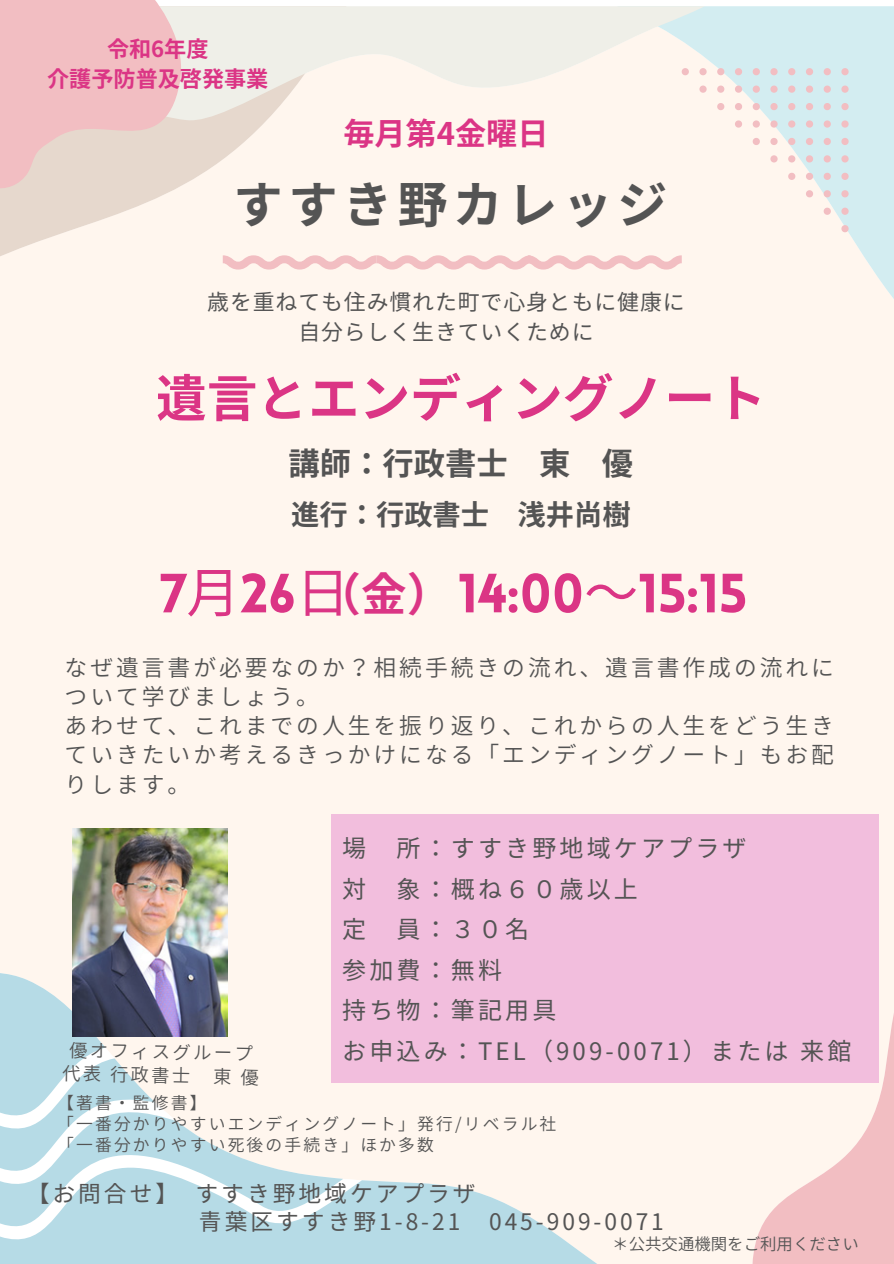
<style>
.page{position:relative;width:894px;height:1264px;background:#fff}
.page>*{position:absolute;margin:0;border:0;box-sizing:border-box;transform-origin:0 0}
.t1{font:900 54px "Lovelo";color:#db3585}
.t2{font:700 50.85px "Noto Sans JP";color:#db3585}
.t3{font:700 49.95px "Noto Sans JP";letter-spacing:.1em;color:#545454}
.t4{font:700 45.6px "Noto Sans JP";color:#db3585}
.t5{font:700 31.35px "Noto Sans JP";color:#545454}
.t6{font:700 31.2px "Noto Sans JP";color:#db3585}
.t7{font:700 28.35px "Noto Sans JP";color:#545454}
.t8{font:24px/40.5px "Noto Sans JP";letter-spacing:.13em;color:#545454}
.t9{font:600 22.8px/29.2px "Noto Sans JP";letter-spacing:.13em;color:#545454}
.t10{font:22.8px/28.8px "Noto Sans JP";letter-spacing:.13em;color:#545454}
.t11{font:700 22.2px/30.3px "Noto Sans JP";color:#db3585;text-align:center}
.t12{font:21.9px/30.3px "Noto Sans JP";letter-spacing:.04em;color:#545454;text-align:center}
.t13{font:600 18.3px "Noto Sans JP";color:#545454}
.t14{font:600 16.8px "Noto Sans JP";letter-spacing:.13em;color:#545454}
.t15{font:600 16.5px "Noto Sans JP";color:#545454}
.s1{font-family:"Noto Sans CJ Ksc";font-weight:400}
</style>
<div class="page">
<div style="left:0;top:125px;width:893px;height:1138px;background:#fff6ee"></div>
<div style="left:0;top:125px;width:346px;height:443px;background:#fff6ee"></div>
<svg style="left:734px;top:817px;width:159px;height:446px;background:#f9dddb"></svg>
<svg style="left:616px;top:6px;width:277px;height:371px;background:#f1f3ee"></svg>
<svg style="left:186px;top:6px;width:518px;height:119px;background:#f4f1e9"></svg>
<svg style="left:0;top:947px;width:177px;height:149px;background:#d3e5e9"></svg>
<svg style="left:0;top:1096px;width:343px;height:38px;fill:#fff6ee"></svg>
<svg style="left:0;top:1134px;width:649px;height:129px;background:#d4e6ea"></svg>
<svg style="left:841px;top:225px;width:7px;height:7px"></svg>
<svg style="left:841px;top:208px;width:7px;height:7px"></svg>
<svg style="left:823px;top:208px;width:7px;height:7px"></svg>
<svg style="left:841px;top:190px;width:7px;height:7px"></svg>
<svg style="left:823px;top:190px;width:7px;height:7px"></svg>
<svg style="left:805px;top:190px;width:7px;height:7px"></svg>
<svg style="left:841px;top:173px;width:7px;height:7px"></svg>
<svg style="left:823px;top:173px;width:7px;height:7px"></svg>
<svg style="left:805px;top:173px;width:7px;height:7px"></svg>
<svg style="left:788px;top:173px;width:7px;height:7px"></svg>
<svg style="left:841px;top:155px;width:7px;height:7px"></svg>
<svg style="left:823px;top:155px;width:7px;height:7px"></svg>
<svg style="left:805px;top:155px;width:7px;height:7px"></svg>
<svg style="left:788px;top:155px;width:7px;height:7px"></svg>
<svg style="left:770px;top:155px;width:7px;height:7px"></svg>
<svg style="left:841px;top:138px;width:7px;height:7px"></svg>
<svg style="left:823px;top:138px;width:7px;height:7px"></svg>
<svg style="left:805px;top:138px;width:7px;height:7px"></svg>
<svg style="left:788px;top:138px;width:7px;height:7px"></svg>
<svg style="left:770px;top:138px;width:7px;height:7px"></svg>
<svg style="left:752px;top:138px;width:7px;height:7px"></svg>
<svg style="left:841px;top:120px;width:7px;height:8px"></svg>
<svg style="left:823px;top:120px;width:7px;height:8px"></svg>
<svg style="left:805px;top:120px;width:7px;height:8px"></svg>
<svg style="left:788px;top:120px;width:7px;height:8px"></svg>
<svg style="left:770px;top:120px;width:7px;height:8px"></svg>
<svg style="left:752px;top:120px;width:7px;height:8px"></svg>
<svg style="left:734px;top:120px;width:8px;height:8px"></svg>
<svg style="left:841px;top:103px;width:7px;height:7px"></svg>
<svg style="left:823px;top:103px;width:7px;height:7px"></svg>
<svg style="left:805px;top:103px;width:7px;height:7px"></svg>
<svg style="left:788px;top:103px;width:7px;height:7px"></svg>
<svg style="left:770px;top:103px;width:7px;height:7px"></svg>
<svg style="left:752px;top:103px;width:7px;height:7px"></svg>
<svg style="left:734px;top:103px;width:8px;height:7px"></svg>
<svg style="left:717px;top:103px;width:7px;height:7px"></svg>
<svg style="left:841px;top:86px;width:7px;height:7px"></svg>
<svg style="left:823px;top:86px;width:7px;height:7px"></svg>
<svg style="left:805px;top:86px;width:7px;height:7px"></svg>
<svg style="left:788px;top:86px;width:7px;height:7px"></svg>
<svg style="left:770px;top:86px;width:7px;height:7px"></svg>
<svg style="left:752px;top:86px;width:7px;height:7px"></svg>
<svg style="left:734px;top:86px;width:8px;height:7px"></svg>
<svg style="left:717px;top:86px;width:7px;height:7px"></svg>
<svg style="left:699px;top:86px;width:7px;height:7px"></svg>
<svg style="left:841px;top:68px;width:7px;height:7px"></svg>
<svg style="left:823px;top:68px;width:7px;height:7px"></svg>
<svg style="left:805px;top:68px;width:7px;height:7px"></svg>
<svg style="left:788px;top:68px;width:7px;height:7px"></svg>
<svg style="left:770px;top:68px;width:7px;height:7px"></svg>
<svg style="left:752px;top:68px;width:7px;height:7px"></svg>
<svg style="left:734px;top:68px;width:8px;height:7px"></svg>
<svg style="left:717px;top:68px;width:7px;height:7px"></svg>
<svg style="left:699px;top:68px;width:7px;height:7px"></svg>
<svg style="left:681px;top:68px;width:7px;height:7px"></svg>
<svg style="left:0;top:0;width:186px;height:190px;background:#eec6c6"></svg>
<svg style="left:223px;top:255px;width:458px;height:14px;background:#f6d3d2"></svg>
<img style="left:72px;top:829px;width:155px;height:207px">
<div style="left:331px;top:814px;width:547px;height:268px;background:#f2bedd"></div>
<svg style="left:214px;top:1067px;width:44px;height:18px"></svg>
<p class="t11" style="left:47px;top:32px;width:223px">令和6年度<br>介護予防普及啓発事業</p>
<p class="t6" style="left:343px;top:109px;width:197px">毎月第4金曜日</p>
<p class="t3" style="left:233px;top:165px;width:435px">すすき野カレッジ</p>
<h5 class="t12" style="left:207px;top:285px;width:479px">歳を重ねても住み慣れた町で心身ともに健康に自分らしく生きていくために</h5>
<h6 class="t2" style="left:156px;top:358px;width:611px">遺言とエンディングノート</h6>
<h6 class="t5" style="left:288px;top:439px;width:346px">講師：行政書士 東 優</h6>
<h6 class="t7" style="left:291px;top:492px;width:341px">進行：行政書士 浅井尚樹</h6>
<h3 class="t1" style="left:160px;top:572px;width:172px">7<span class="s1">月</span> 26<span class="s1">日</span></h3>
<h1 class="t4" style="left:315px;top:558px;width:138px">（金）</h1>
<h3 class="t1" style="left:458px;top:572px;width:291px">14:00<span class="s1">～</span>15:15</h3>
<h2 class="t9" style="left:65px;top:651px;width:770px">なぜ遺言書が必要なのか？相続手続きの流れ、遺言書作成の流れについて学びましょう。<br>あわせて、これまでの人生を振り返り、これからの人生をどう生きていきたいか考えるきっかけになる「エンディングノート」もお配りします。</h2>
<p class="t8" style="left:342px;top:827px;width:26px">場</p>
<p class="t8" style="left:396px;top:827px;width:351px">所：すすき野地域ケアプラザ</p>
<p class="t8" style="left:342px;top:867px;width:26px">対</p>
<p class="t8" style="left:396px;top:867px;width:243px">象：概ね６０歳以上</p>
<p class="t8" style="left:342px;top:908px;width:26px">定</p>
<p class="t8" style="left:342px;top:908px;width:510px;text-indent:54px">員：３０名<br>参加費：無料<br>持ち物：筆記用具<br>お申込み：TEL（909-0071）または来館</p>
<h1 class="t13" style="left:69px;top:1035px;width:185px;rotate:1deg">優オフィスグループ</h1>
<h6 class="t13" style="left:63px;top:1058px;width:129px;rotate:1deg">代表行政書士</h6>
<h4 class="t14" style="left:57px;top:1089px;width:151px">【著書・監修書】</h4>
<p class="t14" style="left:57px;top:1110px;width:500px">「一番分かりやすいエンディングノート」発行/リベラル社</p>
<p class="t14" style="left:57px;top:1131px;width:378px">「一番分かりやすい死後の手続き」ほか多数</p>
<h1 class="t10" style="left:199px;top:1177px;width:278px;text-indent:-172px">【お問合せ】 すすき野地域ケアプラザ青葉区すすき野1-8-21</h1>
<h1 class="t10" style="left:489px;top:1206px;width:176px">045-909-0071</h1>
<p class="t15" style="left:612px;top:1230px;width:248px">＊公共交通機関をご利用ください</p>
</div>
